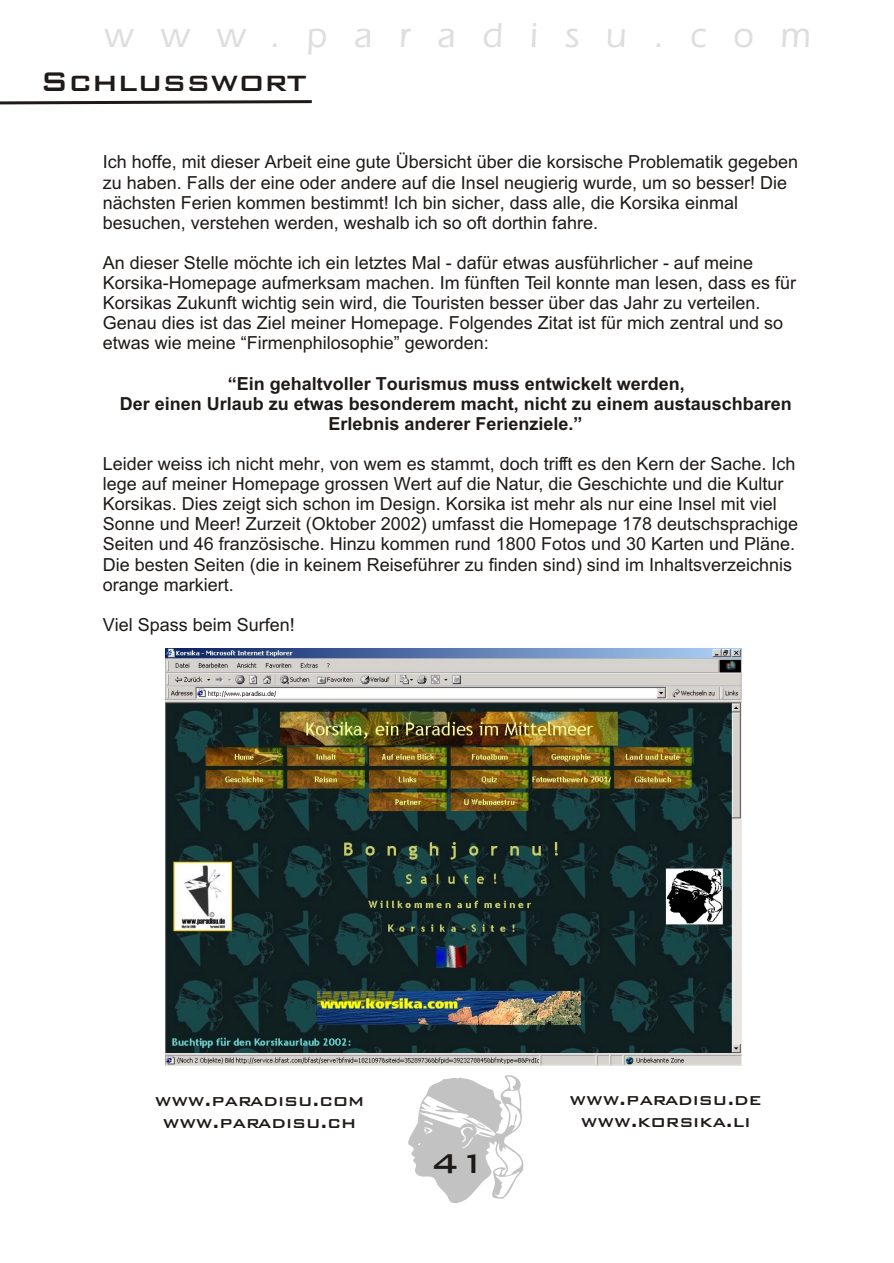
<style>
.page{position:relative;width:894px;height:1263px;background:#fff}
.page>*{position:absolute;margin:0;border:0;box-sizing:border-box;transform-origin:0 0}
.t1{font:36px "Eras Md BT";letter-spacing:.75em;color:#dedede}
.t2{font:36px "Bank Gothic Md BT";color:#1f1a17}
.t3{font:21px/22px "Bank Gothic Md BT";color:#1f1a17;text-align:center}
.t4{font:18px/20.1px "Arial";color:#1f1a17}
.t5{font:700 18px/20.1px "Arial";color:#1f1a17;text-align:center}
</style>
<div class="page">
<svg style="left:408px;top:1075px;width:116px;height:128px"></svg>
<svg style="left:0;top:100px;width:312px;height:5px"></svg>
<img style="left:165px;top:649px;width:577px;height:417px">
<h1 class="t1" style="left:105px;top:19px;width:708px">www.paradisu.com</h1>
<h1 class="t2" style="left:40px;top:64px;width:269px">Schlusswort</h1>
<p class="t4" style="left:103px;top:154px;width:697px">Ich hoffe, mit dieser Arbeit eine gute Übersicht über die korsische Problematik gegeben zu haben. Falls der eine oder andere auf die Insel neugierig wurde, um so besser! Die nächsten Ferien kommen bestimmt! Ich bin sicher, dass alle, die Korsika einmal besuchen, verstehen werden, weshalb ich so oft dorthin fahre.</p>
<p class="t4" style="left:103px;top:254px;width:695px">An dieser Stelle möchte ich ein letztes Mal - dafür etwas ausführlicher - auf meine Korsika-Homepage aufmerksam machen. Im fünften Teil konnte man lesen, dass es für Korsikas Zukunft wichtig sein wird, die Touristen besser über das Jahr zu verteilen.<br>Genau dies ist das Ziel meiner Homepage. Folgendes Zitat ist für mich zentral und so etwas wie meine “Firmenphilosophie” geworden:</p>
<p class="t5" style="left:120px;top:375px;width:674px">“Ein gehaltvoller Tourismus muss entwickelt werden,<br>Der einen Urlaub zu etwas besonderem macht, nicht zu einem austauschbaren<br>Erlebnis anderer Ferienziele.”</p>
<p class="t4" style="left:103px;top:455px;width:697px">Leider weiss ich nicht mehr, von wem es stammt, doch trifft es den Kern der Sache. Ich lege auf meiner Homepage grossen Wert auf die Natur, die Geschichte und die Kultur Korsikas. Dies zeigt sich schon im Design. Korsika ist mehr als nur eine Insel mit viel Sonne und Meer! Zurzeit (Oktober 2002) umfasst die Homepage 178 deutschsprachige Seiten und 46 französische. Hinzu kommen rund 1800 Fotos und 30 Karten und Pläne.<br>Die besten Seiten (die in keinem Reiseführer zu finden sind) sind im Inhaltsverzeichnis orange markiert.</p>
<p class="t4" style="left:103px;top:616px;width:194px">Viel Spass beim Surfen!</p>
<p class="t3" style="left:155px;top:1089px;width:211px">www.paradisu.com www.paradisu.ch</p>
<p class="t3" style="left:570px;top:1088px;width:194px">www.paradisu.de www.korsika.li</p>
<h1 class="t2" style="left:431px;top:1146px;width:57px">41</h1>
</div>
